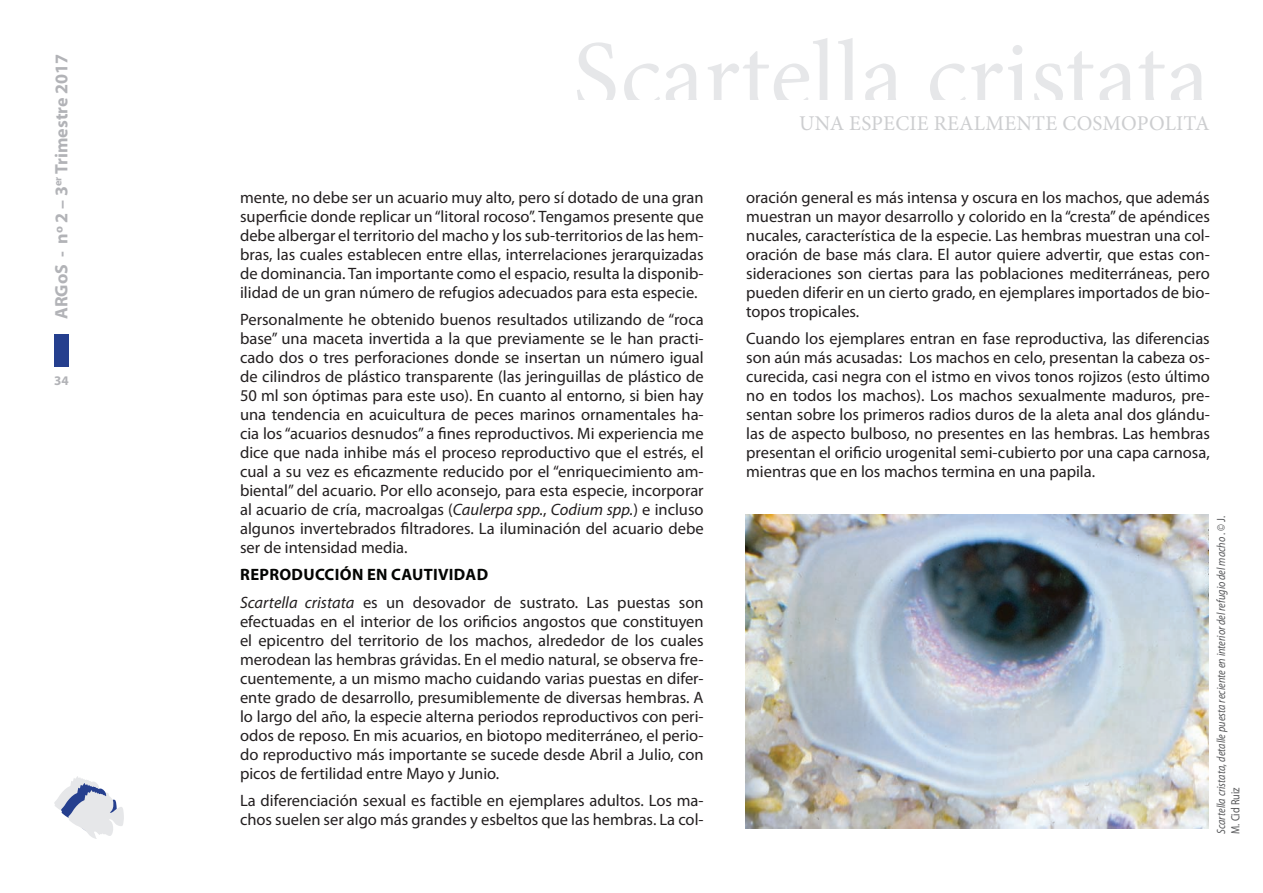
<style>
.page{position:relative;width:1263px;height:893px;background:#fff}
.page>*{position:absolute;margin:0;border:0;box-sizing:border-box;transform-origin:0 0}
.t1{font:97.5px "Minion Pro";color:#e6e7e9}
.t2{font:21px "Minion Pro";color:#cdced0}
.t3{font:700 18px "Myriad Pro";color:#b2b3b7}
.t4{font:16.5px/18.9px "Myriad Pro";color:#231f20;text-align:justify}
.t5{font:700 16.5px "Myriad Pro";color:#040503}
.t6{font:700 13.2px "Myriad Pro";color:#b2b3b7}
.t7{font:italic 12px/14.4px "Myriad Pro";color:#57585a;scale:.85 1}
.s1{font-style:italic}
.s2{font-weight:700;color:#040503}
.s3{font-style:normal}
</style>
<div class="page">
<svg style="left:54px;top:776px;width:70px;height:63px"></svg>
<div style="left:54px;top:334px;width:14px;height:33px;background:#253f8e"></div>
<img style="left:745px;top:515px;width:464px;height:314px">
<p class="t3" style="left:51px;top:319px;width:266px;rotate:-90deg">ARGOS - Nº 2 – 3<sup>ER</sup> TRIMESTRE 2017</p>
<p class="t6" style="left:54px;top:373px;width:16px">34</p>
<h1 class="t1" style="left:573px;top:11px;width:638px">SCARTELLA CRISTATA</h1>
<p class="t2" style="left:799px;top:110px;width:63px">UNA ESPECIE</p>
<p class="t2" style="left:934px;top:110px;width:15px">REALMEN</p>
<p class="t2" style="left:1032px;top:110px;width:45px">TE COSMOPOLI</p>
<p class="t2" style="left:1183px;top:110px;width:22px">TA</p>
<p class="t4" style="left:240px;top:188px;width:465px">mente, no debe ser un acuario muy alto, pero sí dotado de una gran superficie donde replicar un “litoral rocoso”. Tengamos presente que debe albergar el territorio del macho y los sub-territorios de las hem&shy;bras, las cuales establecen entre ellas, interrelaciones jerarquizadas de dominancia. Tan importante como el espacio, resulta la disponib&shy;ilidad de un gran número de refugios adecuados para esta especie.</p>
<p class="t4" style="left:240px;top:311px;width:465px">Personalmente he obtenido buenos resultados utilizando de “roca base” una maceta invertida a la que previamente se le han practi&shy;cado dos o tres perforaciones donde se insertan un número igual de cilindros de plástico transparente (las jeringuillas de plástico de 50 ml son óptimas para este uso). En cuanto al entorno, si bien hay una tendencia en acuicultura de peces marinos ornamentales ha&shy;cia los “acuarios desnudos” a fines reproductivos. Mi experiencia me dice que nada inhibe más el proceso reproductivo que el estrés, el cual a su vez es eficazmente reducido por el “enriquecimiento am&shy;biental” del acuario. Por ello aconsejo, para esta especie, incorporar al acuario de cría, macroalgas (<span class="s1">Caulerpa spp.</span>, <span class="s1">Codium spp.</span>) e incluso algunos invertebrados filtradores. La iluminación del acuario debe ser de intensidad media.</p>
<p class="t5" style="left:240px;top:566px;width:22px">REPRODUCCIÓN</p>
<p class="t4" style="left:240px;top:561px;width:465px;line-height:27.5px;text-indent:127px"><span class="s2">EN CAUTIVIDAD<br></span><span class="s1">Scartella cristata</span> es un desovador de sustrato. Las puestas son</p>
<p class="t4" style="left:240px;top:612px;width:465px">efectuadas en el interior de los orificios angostos que constituyen el epicentro del territorio de los machos, alrededor de los cuales merodean las hembras grávidas. En el medio natural, se observa fre&shy;cuentemente, a un mismo macho cuidando varias puestas en difer&shy;ente grado de desarrollo, presumiblemente de diversas hembras. A lo largo del año, la especie alterna periodos reproductivos con peri&shy;odos de reposo. En mis acuarios, en biotopo mediterráneo, el perio&shy;do reproductivo más importante se sucede desde Abril a Julio, con picos de fertilidad entre Mayo y Junio.</p>
<p class="t4" style="left:240px;top:791px;width:465px">La diferenciación sexual es factible en ejemplares adultos. Los ma&shy;chos suelen ser algo más grandes y esbeltos que las hembras. La col-</p>
<p class="t4" style="left:746px;top:188px;width:465px">oración general es más intensa y oscura en los machos, que además muestran un mayor desarrollo y colorido en la “cresta” de apéndices nucales, característica de la especie. Las hembras muestran una col&shy;oración de base más clara. El autor quiere advertir, que estas con&shy;sideraciones son ciertas para las poblaciones mediterráneas, pero pueden diferir en un cierto grado, en ejemplares importados de bio&shy;topos tropicales.</p>
<p class="t4" style="left:746px;top:330px;width:465px">Cuando los ejemplares entran en fase reproductiva, las diferencias son aún más acusadas: Los machos en celo, presentan la cabeza os&shy;curecida, casi negra con el istmo en vivos tonos rojizos (esto último no en todos los machos). Los machos sexualmente maduros, pre&shy;sentan sobre los primeros radios duros de la aleta anal dos glándu&shy;las de aspecto bulboso, no presentes en las hembras. Las hembras presentan el orificio urogenital semi-cubierto por una capa carnosa, mientras que en los machos termina en una papila.</p>
<p class="t7" style="left:1214px;top:834px;width:375px;rotate:-90deg">Scartella cristata, detalle puesta reciente en interior del refugio del macho <span class="s3">. © J.<br>M. Cid Ruiz</span></p>
</div>
